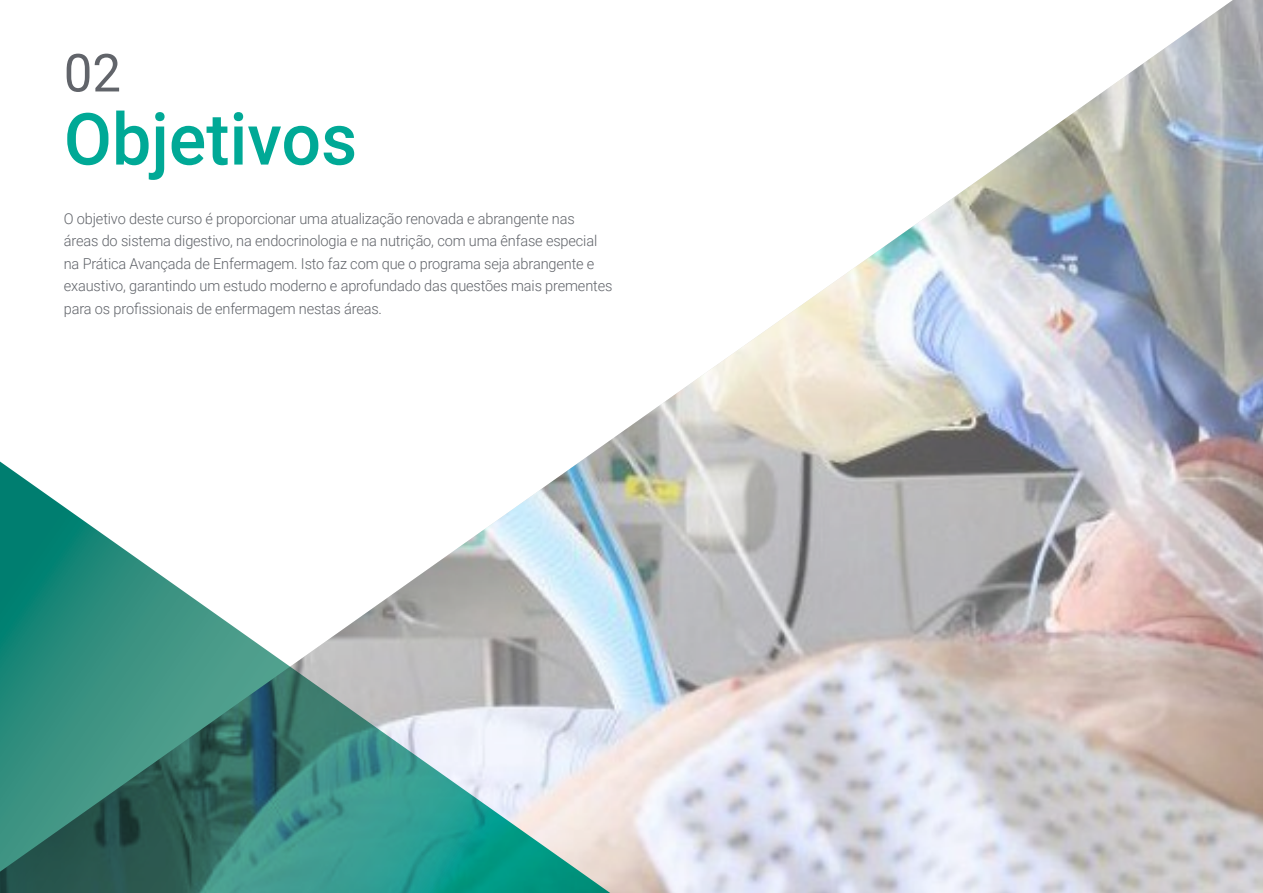
<style>
.page{position:relative;width:1263px;height:893px;background:#fff}
.page>*{position:absolute;margin:0;border:0;box-sizing:border-box;transform-origin:0 0}
.t1{font:500 72px "Roboto";color:#00a996}
.t2{font:52.5px "Roboto";color:#61646a}
.t3{font:300 15px/22.5px "Roboto";letter-spacing:-.01em;color:#61646a}
</style>
<div class="page">
<img style="left:602px;top:0;width:661px;height:893px">
<svg style="left:0;top:446px;width:640px;height:447px"></svg>
<h2 class="t2" style="left:64px;top:36px;width:59px">02</h2>
<h1 class="t1" style="left:64px;top:89px;width:295px">Objetivos</h1>
<p class="t3" style="left:64px;top:207px;width:550px">O objetivo deste curso é proporcionar uma atualização renovada e abrangente nas áreas do sistema digestivo, na endocrinologia e na nutrição, com uma ênfase especial na Prática Avançada de Enfermagem. Isto faz com que o programa seja abrangente e exaustivo, garantindo um estudo moderno e aprofundado das questões mais prementes para os profissionais de enfermagem nestas áreas.</p>
</div>
